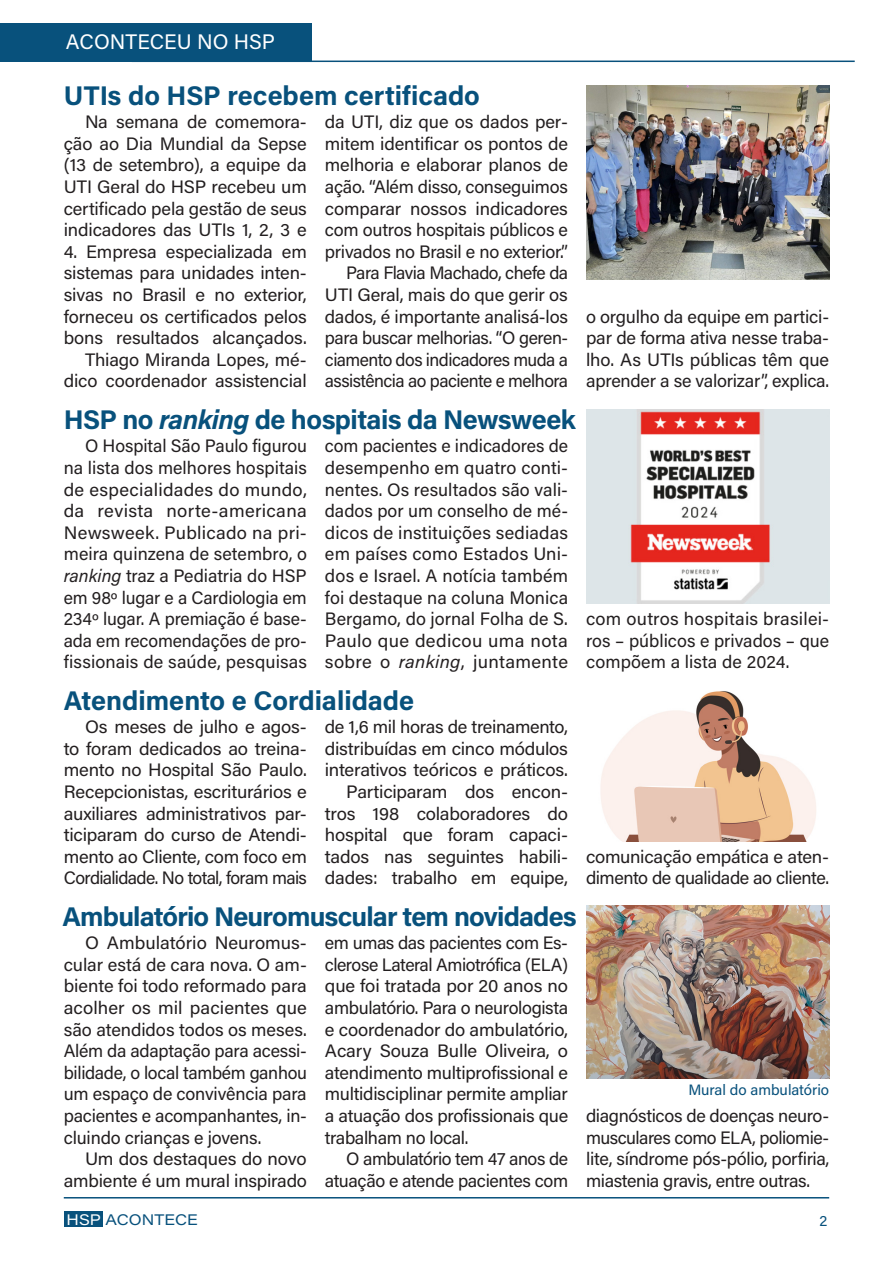
<style>
.page{position:relative;width:893px;height:1263px;background:#fff}
.page>*{position:absolute;margin:0;border:0;box-sizing:border-box;transform-origin:0 0}
.Título_principal{font:700 27px "Acumin Pro";letter-spacing:-.02em;color:#08517c}
.Título_principal-2{font:700 27px "Acumin Pro";color:#08517c}
.Título_principal-3{font:21px "Acumin Pro";color:#fff}
.Texto_corrido{font:18px/21.6px "Acumin Pro";letter-spacing:-.015em;color:#231f20;text-align:justify}
.t1{font:15px "Acumin Pro";color:#08517c}
.t2{font:15px "Acumin Pro Wide";color:#08517c}
.s1{font-style:italic}
.s2{color:#fff}
</style>
<div class="page">
<hr style="left:64px;top:1197px;width:765px;height:1px;background:#08517c">
<div style="left:65px;top:1211px;width:38px;height:16px;background:#08517c"></div>
<div style="left:0;top:23px;width:312px;height:39px;background:#08517c"></div>
<hr style="left:132px;top:61px;width:723px;height:1px;background:#08517c">
<img style="left:586px;top:85px;width:243px;height:194px">
<img style="left:586px;top:906px;width:243px;height:173px">
<img style="left:586px;top:409px;width:243px;height:194px">
<img style="left:600px;top:691px;width:216px;height:150px">
<p class="Título_principal-3" style="left:66px;top:27px;width:211px">ACONTECEU NO HSP</p>
<p class="Título_principal-2" style="left:64px;top:76px;width:418px">UTIs do HSP recebem certificado</p>
<p class="Texto_corrido" style="left:64px;top:110px;width:245px;text-indent:21px">Na semana de comemora&shy;ção ao Dia Mundial da Sepse (13 de setembro), a equipe da UTI Geral do HSP recebeu um certificado pela gestão de seus indicadores das UTIs 1, 2, 3 e</p>
<p class="Texto_corrido" style="left:64px;top:240px;width:245px">4. Empresa especializada em sistemas para unidades inten&shy;sivas no Brasil e no exterior, forneceu os certificados pelos bons resultados alcançados.</p>
<p class="Texto_corrido" style="left:64px;top:348px;width:245px;text-align:right">Thiago Miranda Lopes, mé&shy;dico coordenador assistencial</p>
<p class="Texto_corrido" style="left:325px;top:110px;width:245px">da UTI, diz que os dados per&shy;mitem identificar os pontos de melhoria e elaborar planos de ação. “Além disso, conseguimos comparar nossos indicadores com outros hospitais públicos e privados no Brasil e no exterior.”</p>
<p class="Texto_corrido" style="left:325px;top:262px;width:245px;text-indent:21px">Para Flavia Machado, chefe da UTI Geral, mais do que gerir os dados, é importante analisá-los para buscar melhorias. “O geren&shy;ciamento dos indicadores muda a assistência ao paciente e melhora</p>
<p class="Título_principal" style="left:64px;top:400px;width:514px">HSP no <span class="s1">ranking</span> de hospitais da Newsweek</p>
<p class="Texto_corrido" style="left:64px;top:434px;width:245px;text-indent:21px">O Hospital São Paulo figurou na lista dos melhores hospitais de especialidades do mundo, da revista norte-americana Newsweek. Publicado na pri&shy;meira quinzena de setembro, o <span class="s1">ranking</span> traz a Pediatria do HSP em 98º lugar e a Cardiologia em 234º lugar. A premiação é base&shy;ada em recomendações de pro&shy;fissionais de saúde, pesquisas</p>
<p class="Texto_corrido" style="left:325px;top:434px;width:245px">com pacientes e indicadores de desempenho em quatro conti&shy;nentes. Os resultados são vali&shy;dados por um conselho de mé&shy;dicos de instituições sediadas em países como Estados Uni&shy;dos e Israel. A notícia também foi destaque na coluna Monica Bergamo, do jornal Folha de S.<br>Paulo que dedicou uma nota sobre o <span class="s1">ranking</span>, juntamente</p>
<p class="Título_principal-2" style="left:64px;top:681px;width:352px">Atendimento e Cordialidade</p>
<p class="Texto_corrido" style="left:64px;top:715px;width:245px;text-indent:21px">Os meses de julho e agos&shy;to foram dedicados ao treina&shy;mento no Hospital São Paulo.<br>Recepcionistas, escriturários e auxiliares administrativos par&shy;ticiparam do curso de Atendi&shy;mento ao Cliente, com foco em Cordialidade. No total, foram mais</p>
<p class="Texto_corrido" style="left:325px;top:715px;width:245px">de 1,6 mil horas de treinamento, distribuídas em cinco módulos interativos teóricos e práticos.</p>
<p class="Texto_corrido" style="left:325px;top:780px;width:245px;text-indent:21px">Participaram dos encon&shy;tros 198 colaboradores do hospital que foram capaci&shy;tados nas seguintes habili&shy;dades: trabalho em equipe,</p>
<p class="Título_principal" style="left:62px;top:897px;width:516px">Ambulatório Neuromuscular tem novidades</p>
<p class="Texto_corrido" style="left:64px;top:931px;width:245px;text-indent:21px">O Ambulatório Neuromus&shy;cular está de cara nova. O am&shy;biente foi todo reformado para acolher os mil pacientes que são atendidos todos os meses.<br>Além da adaptação para acessi&shy;bilidade, o local também ganhou um espaço de convivência para pacientes e acompanhantes, in&shy;cluindo crianças e jovens.</p>
<p class="Texto_corrido" style="left:64px;top:1147px;width:245px;text-align:right">Um dos destaques do novo ambiente é um mural inspirado</p>
<p class="Texto_corrido" style="left:325px;top:931px;width:245px">em umas das pacientes com Es&shy;clerose Lateral Amiotrófica (ELA) que foi tratada por 20 anos no ambulatório. Para o neurologista e coordenador do ambulatório, Acary Souza Bulle Oliveira, o atendimento multiprofissional e multidisciplinar permite ampliar a atuação dos profissionais que trabalham no local.</p>
<p class="Texto_corrido" style="left:325px;top:1147px;width:245px;text-align:right">O ambulatório tem 47 anos de atuação e atende pacientes com</p>
<p class="Texto_corrido" style="left:586px;top:305px;width:245px">o orgulho da equipe em partici&shy;par de forma ativa nesse traba&shy;lho. As UTIs públicas têm que aprender a se valorizar”, explica.</p>
<p class="Texto_corrido" style="left:586px;top:607px;width:245px">com outros hospitais brasilei&shy;ros – públicos e privados – que compõem a lista de 2024.</p>
<p class="Texto_corrido" style="left:586px;top:845px;width:245px">comunicação empática e aten&shy;dimento de qualidade ao cliente.</p>
<p class="t1" style="left:688px;top:1079px;width:142px">Mural do ambulatório</p>
<p class="Texto_corrido" style="left:586px;top:1104px;width:245px">diagnósticos de doenças neuro&shy;musculares como ELA, poliomie&shy;lite, síndrome pós-pólio, porfiria, miastenia gravis, entre outras.</p>
<p class="t2" style="left:67px;top:1209px;width:133px"><span class="s2">HSP</span> ACONTECE</p>
<p class="t1" style="left:819px;top:1210px;width:9px">2</p>
</div>
